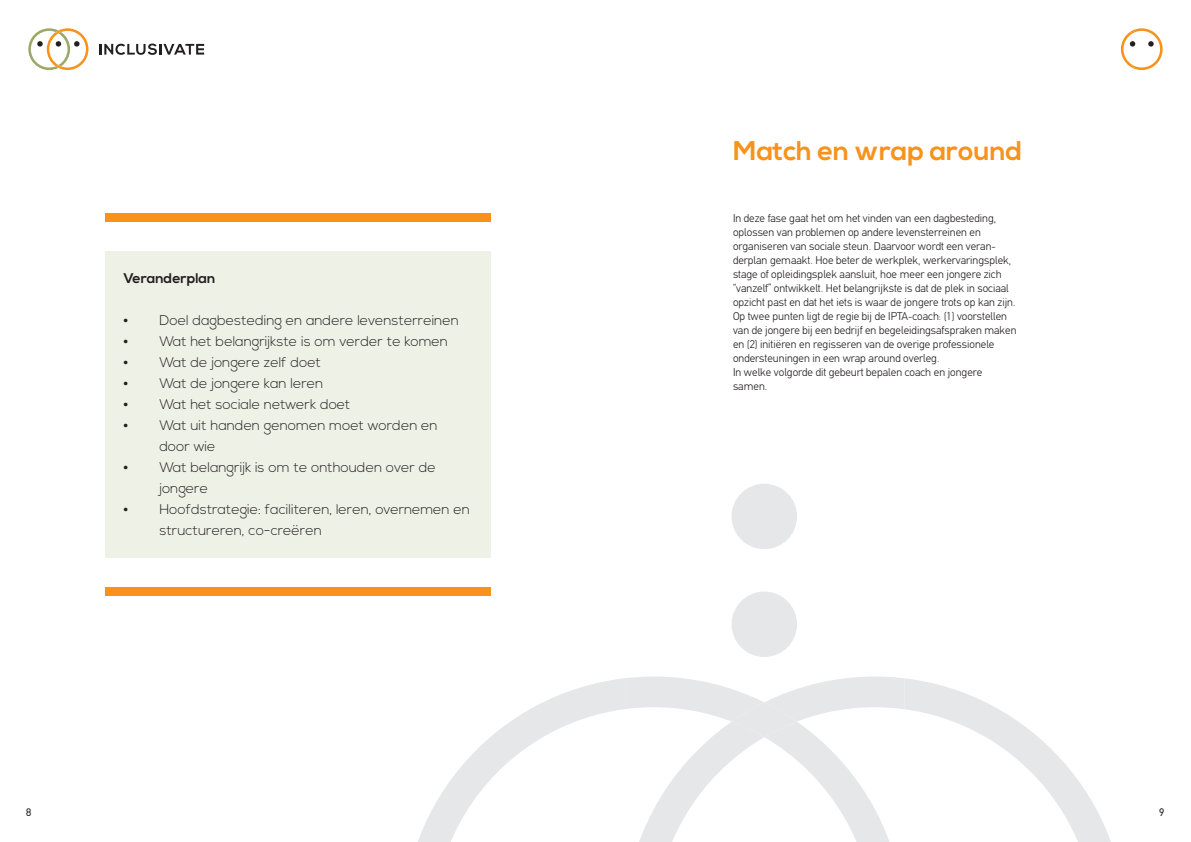
<style>
.page{position:relative;width:1191px;height:842px;background:#fff}
.page>*{position:absolute;margin:0;border:0;box-sizing:border-box;transform-origin:0 0}
.t1{font:700 27px "Nexa";color:#f7931d}
.t2{font:300 14px/21px "Nexa";color:#231f20}
.t3{font:700 14px "Nexa";color:#231f20}
.t4{font:300 11.3px/14px "PF Din Text";color:#231f20}
.t5{font:11px "PF Din Text";color:#231f20}
.s1{font-weight:700}
</style>
<div class="page">
<svg style="left:28px;top:28px;width:60px;height:42px"></svg>
<svg style="left:99px;top:44px;width:105px;height:11px"></svg>
<svg style="left:1120px;top:28px;width:42px;height:42px"></svg>
<div style="left:105px;top:251px;width:385px;height:307px;background:#eef1e5"></div>
<div style="left:105px;top:213px;width:385px;height:8px;background:#f7931d"></div>
<div style="left:105px;top:587px;width:385px;height:8px;background:#f7931d"></div>
<svg style="left:418px;top:676px;width:693px;height:166px"></svg>
<div style="left:731px;top:592px;width:66px;height:65px;background:#e6e7e9;border-radius:50%"></div>
<div style="left:731px;top:484px;width:66px;height:65px;background:#e6e7e9;border-radius:50%"></div>
<p class="t3" style="left:123px;top:270px;width:94px">Veranderplan</p>
<p class="t2" style="left:123px;top:310px;width:337px"><span class="s1">•</span> Doel dagbesteding en andere levensterreinen</p>
<p class="t2" style="left:123px;top:331px;width:326px"><span class="s1">•</span> Wat het belangrijkste is om verder te komen</p>
<p class="t2" style="left:123px;top:352px;width:199px"><span class="s1">•</span> Wat de jongere zelf doet</p>
<p class="t2" style="left:123px;top:373px;width:201px"><span class="s1">•</span> Wat de jongere kan leren</p>
<p class="t2" style="left:123px;top:394px;width:229px"><span class="s1">•</span> Wat het sociale netwerk doet</p>
<p class="t2" style="left:159px;top:415px;width:280px;text-indent:-36px"><span class="s1">•</span> Wat uit handen genomen moet worden en door wie</p>
<p class="t2" style="left:159px;top:457px;width:278px;text-indent:-36px"><span class="s1">•</span> Wat belangrijk is om te onthouden over de jongere</p>
<p class="t2" style="left:159px;top:499px;width:312px;text-indent:-36px"><span class="s1">•</span> Hoofdstrategie: faciliteren, leren, overnemen en structureren, co-creëren</p>
<h1 class="t1" style="left:733px;top:135px;width:291px">Match en wrap around</h1>
<p class="t4" style="left:733px;top:211px;width:285px">In deze fase gaat het om het vinden van een dagbesteding, oplossen van problemen op andere levensterreinen en organiseren van sociale steun. Daarvoor wordt een veran&shy;derplan gemaakt. Hoe beter de werkplek, werkervaringsplek, stage of opleidingsplek aansluit, hoe meer een jongere zich “vanzelf” ontwikkelt. Het belangrijkste is dat de plek in sociaal opzicht past en dat het iets is waar de jongere trots op kan zijn.<br>Op twee punten ligt de regie bij de IPTA-coach: (1) voorstellen van de jongere bij een bedrijf en begeleidingsafspraken maken en (2) initiëren en regisseren van de overige professionele ondersteuningen in een wrap around overleg.<br>In welke volgorde dit gebeurt bepalen coach en jongere samen.</p>
<p class="t5" style="left:26px;top:805px;width:7px">8</p>
<p class="t5" style="left:1159px;top:805px;width:7px">9</p>
</div>
